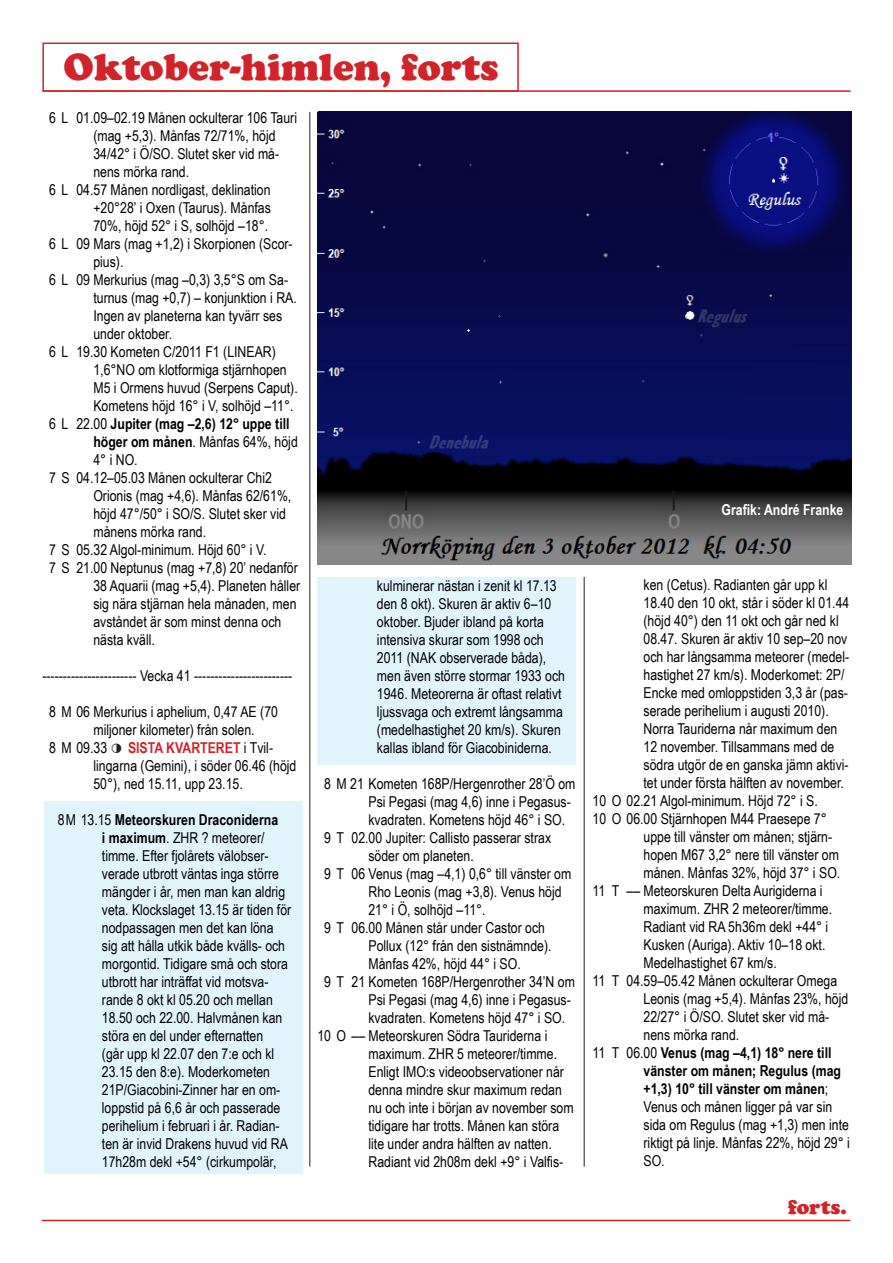
<style>
.page{position:relative;width:893px;height:1263px;background:#fff}
.page>*{position:absolute;margin:0;border:0;box-sizing:border-box;transform-origin:0 0}
.t1{font:900 39px "Cooper";color:#d1232a}
.t2{font:900 21px "Cooper";color:#d1232a}
.Kalender{font:15px/18px "Arial Narrow";color:#000}
.Kalender_med_indrag{font:15px/18px "Arial Narrow";color:#000}
.Kalender-2{font:700 15px/18px "Arial Narrow";color:#000}
.Kalender-3{font:700 15px "Arial Narrow";color:#fff}
.s1{font-weight:400}
.s2{color:#231f20}
.s3{font-weight:700;color:#d1232a}
.s4{font-weight:700}
</style>
<div class="page">
<div style="left:42px;top:43px;width:477px;height:49px;border:2px solid #d1232a"></div>
<hr style="left:43px;top:90px;width:808px;height:2px;background:#d1232a">
<div style="left:317px;top:577px;width:259px;height:188px;background:#e1f4fc"></div>
<div style="left:44px;top:801px;width:258px;height:373px;background:#e1f4fc"></div>
<hr style="left:42px;top:1220px;width:808px;height:1px;background:#d1232a">
<img style="left:317px;top:112px;width:535px;height:452px">
<hr style="left:310px;top:112px;width:1px;height:1054px;background:#231f20">
<hr style="left:584px;top:577px;width:1px;height:589px;background:#231f20">
<p class="t1" style="left:63px;top:44px;width:437px">Oktober-himlen, forts</p>
<p class="Kalender" style="left:93px;top:108px;width:205px;text-indent:-44px">6 L 01.09–02.19 Månen ockulterar 106 Tauri (mag +5,3). Månfas 72/71%, höjd<br>34/42° i Ö/SO. Slutet sker vid må&shy;nens mörka rand.</p>
<p class="Kalender" style="left:93px;top:180px;width:179px;text-align:justify;text-indent:-44px">6 L 04.57 Månen nordligast, deklination +20°28’ i Oxen (Taurus). Månfas 70%, höjd 52° i S, solhöjd –18°.</p>
<p class="Kalender" style="left:93px;top:234px;width:201px;text-indent:-44px">6 L 09 Mars (mag +1,2) i Skorpionen (Scor&shy;pius).</p>
<p class="Kalender" style="left:93px;top:270px;width:205px;text-indent:-44px">6 L 09 Merkurius (mag –0,3) 3,5°S om Sa&shy;turnus (mag +0,7) – konjunktion i RA.<br>Ingen av planeterna kan tyvärr ses under oktober.</p>
<p class="Kalender" style="left:93px;top:342px;width:206px;text-indent:-44px">6 L 19.30 Kometen C/2011 F1 (LINEAR)<br>1,6°NO om klotformiga stjärnhopen M5 i Ormens huvud (Serpens Caput).<br>Kometens höjd 16° i V, solhöjd –11°.</p>
<p class="Kalender-2" style="left:93px;top:414px;width:206px;text-indent:-44px"><span class="s1">6 L 22.00</span> Jupiter (mag –2,6) 12° uppe till höger om månen<span class="s1">. Månfas 64%, höjd<br>4° i NO.</span></p>
<p class="Kalender" style="left:93px;top:468px;width:199px;text-indent:-44px">7 S 04.12–05.03 Månen ockulterar Chi2<br>Orionis (mag +4,6). Månfas 62/61%, höjd 47°/50° i SO/S. Slutet sker vid månens mörka rand.</p>
<p class="Kalender" style="left:49px;top:540px;width:219px">7 S 05.32 Algol-minimum. Höjd 60° i V.</p>
<p class="Kalender" style="left:93px;top:558px;width:208px;text-indent:-44px">7 S 21.00 Neptunus (mag +7,8) 20’ nedanför<br>38 Aquarii (mag +5,4). Planeten håller sig nära stjärnan hela månaden, men avståndet är som minst denna och nästa kväll.</p>
<p class="Kalender" style="left:42px;top:666px;width:251px">----------------------- Vecka 41 ------------------------</p>
<p class="Kalender" style="left:93px;top:702px;width:186px;text-indent:-44px">8 M 06 Merkurius i aphelium, 0,47 AE (70 miljoner kilometer) från solen.</p>
<p class="Kalender" style="left:93px;top:738px;width:205px;text-indent:-44px">8 M 09.33 <span class="s2">◑</span> <span class="s3">SISTA KVARTERET</span> i Tvil&shy;lingarna (Gemini), i söder 06.46 (höjd<br>50°), ned 15.11, upp 23.15.</p>
<p class="Kalender_med_indrag" style="left:102px;top:810px;width:191px;text-indent:-44px">8M 13.15 <span class="s4">Meteorskuren Draconiderna<br>i maximum</span>. ZHR ? meteorer/ timme. Efter fjolårets välobser&shy;verade utbrott väntas inga större mängder i år, men man kan aldrig veta. Klockslaget 13.15 är tiden för nodpassagen men det kan löna sig att hålla utkik både kvälls- och morgontid. Tidigare små och stora utbrott har inträffat vid motsva&shy;rande 8 okt kl 05.20 och mellan<br>18.50 och 22.00. Halvmånen kan störa en del under efternatten<br>(går upp kl 22.07 den 7:e och kl<br>23.15 den 8:e). Moderkometen<br>21P/Giacobini-Zinner har en om&shy;loppstid på 6,6 år och passerade perihelium i februari i år. Radian&shy;ten är invid Drakens huvud vid RA<br>17h28m dekl +54° (cirkumpolär,</p>
<p class="Kalender_med_indrag" style="left:377px;top:576px;width:190px">kulminerar nästan i zenit kl 17.13 den 8 okt). Skuren är aktiv 6–10 oktober. Bjuder ibland på korta intensiva skurar som 1998 och<br>2011 (NAK observerade båda), men även större stormar 1933 och<br>1946. Meteorerna är oftast relativt ljussvaga och extremt långsamma (medelhastighet 20 km/s). Skuren kallas ibland för Giacobiniderna.</p>
<p class="Kalender" style="left:368px;top:774px;width:209px;text-indent:-44px">8 M 21 Kometen 168P/Hergenrother 28’Ö om<br>Psi Pegasi (mag 4,6) inne i Pegasus&shy;kvadraten. Kometens höjd 46° i SO.</p>
<p class="Kalender" style="left:368px;top:828px;width:184px;text-indent:-44px">9 T 02.00 Jupiter: Callisto passerar strax söder om planeten.</p>
<p class="Kalender" style="left:368px;top:864px;width:204px;text-indent:-44px">9 T 06 Venus (mag –4,1) 0,6° till vänster om<br>Rho Leonis (mag +3,8). Venus höjd<br>21° i Ö, solhöjd –11°.</p>
<p class="Kalender" style="left:368px;top:918px;width:185px;text-indent:-44px">9 T 06.00 Månen står under Castor och<br>Pollux (12° från den sistnämnde).<br>Månfas 42%, höjd 44° i SO.</p>
<p class="Kalender" style="left:368px;top:972px;width:208px;text-indent:-44px">9 T 21 Kometen 168P/Hergenrother 34’N om<br>Psi Pegasi (mag 4,6) inne i Pegasus&shy;kvadraten. Kometens höjd 47° i SO.</p>
<p class="Kalender" style="left:368px;top:1026px;width:207px;text-indent:-51px">10 O –– Meteorskuren Södra Tauriderna i maximum. ZHR 5 meteorer/timme.<br>Enligt IMO:s videoobservationer når denna mindre skur maximum redan nu och inte i början av november som tidigare har trotts. Månen kan störa lite under andra hälften av natten.<br>Radiant vid 2h08m dekl +9° i Valfis-</p>
<p class="Kalender-3" style="left:721px;top:498px;width:123px">Grafik: André Franke</p>
<p class="Kalender" style="left:643px;top:575px;width:207px">ken (Cetus). Radianten går upp kl 18.40 den 10 okt, står i söder kl 01.44 (höjd 40°) den 11 okt och går ned kl 08.47. Skuren är aktiv 10 sep–20 nov och har långsamma meteorer (medel&shy;hastighet 27 km/s). Moderkomet: 2P/ Encke med omloppstiden 3,3 år (pas&shy;serade perihelium i augusti 2010).<br>Norra Tauriderna når maximum den 12 november. Tillsammans med de södra utgör de en ganska jämn aktivi&shy;tet under första hälften av november.</p>
<p class="Kalender" style="left:592px;top:791px;width:227px">10 O 02.21 Algol-minimum. Höjd 72° i S.</p>
<p class="Kalender" style="left:643px;top:809px;width:198px;text-indent:-51px">10 O 06.00 Stjärnhopen M44 Praesepe 7° uppe till vänster om månen; stjärn&shy;hopen M67 3,2° nere till vänster om månen. Månfas 32%, höjd 37° i SO.</p>
<p class="Kalender" style="left:643px;top:881px;width:190px;text-indent:-51px">11 T –– Meteorskuren Delta Aurigiderna i maximum. ZHR 2 meteorer/timme.<br>Radiant vid RA 5h36m dekl +44° i<br>Kusken (Auriga). Aktiv 10–18 okt.<br>Medelhastighet 67 km/s.</p>
<p class="Kalender" style="left:643px;top:971px;width:206px;text-indent:-51px">11 T 04.59–05.42 Månen ockulterar Omega<br>Leonis (mag +5,4). Månfas 23%, höjd<br>22/27° i Ö/SO. Slutet sker vid må&shy;nens mörka rand.</p>
<p class="Kalender" style="left:643px;top:1043px;width:208px;text-indent:-51px">11 T 06.00 <span class="s4">Venus (mag –4,1) 18° nere till vänster om månen; Regulus (mag +1,3) 10° till vänster om månen</span>;<br>Venus och månen ligger på var sin sida om Regulus (mag +1,3) men inte riktigt på linje. Månfas 22%, höjd 29° i<br>SO.</p>
<p class="t2" style="left:788px;top:1195px;width:60px">forts.</p>
</div>
